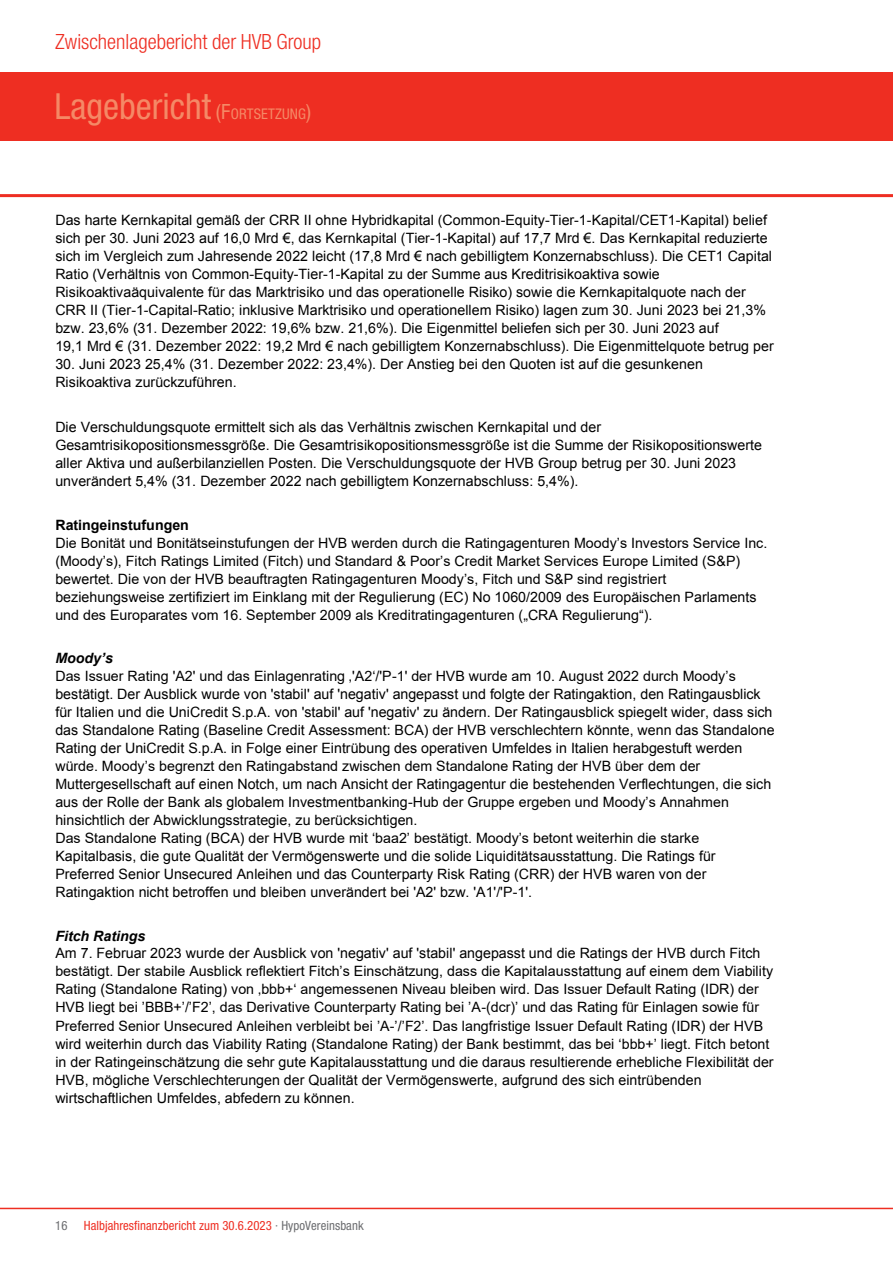
<style>
.page{position:relative;width:893px;height:1263px;background:#fff}
.page>*{position:absolute;margin:0;border:0;box-sizing:border-box;transform-origin:0 0}
.t1{font:condensed 36px "Helvetica Neue LT Std";color:#f58966}
.t2{font:300 condensed 21px "Helvetica Neue LT Std";color:#ee2e22}
.t3{font:14.25px/18px "Arial";color:#000}
.t4{font:italic 700 14.25px "Arial";color:#000}
.t5{font:700 14.25px "Arial";color:#000}
.t6{font:condensed 12.75px "Helvetica Neue LT Std";letter-spacing:.005em;color:#ee2e22}
.t7{font:condensed 12.75px "Helvetica Neue LT Std";color:#6c6d70}
.s1{font-size:21px}
.s2{font-size:14.7px}
.s3{color:#6c6d70}
</style>
<div class="page">
<hr style="left:0;top:1208px;width:893px;height:1px;background:#ee2e22">
<div style="left:0;top:72px;width:893px;height:68px;background:#ee2e22"></div>
<hr style="left:0;top:194px;width:893px;height:3px;background:#ee2e22">
<h2 class="t2" style="left:55px;top:30px;width:267px">Zwischenlagebericht der HVB Group</h2>
<h1 class="t1" style="left:55px;top:86px;width:258px">Lagebericht <span class="s1">(F</span><span class="s2">ORTSETZUNG</span><span class="s1">)</span></h1>
<p class="t3" style="left:55px;top:211px;width:720px">Das harte Kernkapital gemäß der CRR II ohne Hybridkapital (Common-Equity-Tier-1-Kapital/CET1-Kapital) belief sich per 30. Juni 2023 auf 16,0 Mrd €, das Kernkapital (Tier-1-Kapital) auf 17,7 Mrd €. Das Kernkapital reduzierte sich im Vergleich zum Jahresende 2022 leicht (17,8 Mrd € nach gebilligtem Konzernabschluss). Die CET1 Capital Ratio (Verhältnis von Common-Equity-Tier-1-Kapital zu der Summe aus Kreditrisikoaktiva sowie Risikoaktivaäquivalente für das Marktrisiko und das operationelle Risiko) sowie die Kernkapitalquote nach der CRR II (Tier-1-Capital-Ratio; inklusive Marktrisiko und operationellem Risiko) lagen zum 30. Juni 2023 bei 21,3% bzw. 23,6% (31. Dezember 2022: 19,6% bzw. 21,6%). Die Eigenmittel beliefen sich per 30. Juni 2023 auf<br>19,1 Mrd € (31. Dezember 2022: 19,2 Mrd € nach gebilligtem Konzernabschluss). Die Eigenmittelquote betrug per</p>
<p class="t3" style="left:55px;top:355px;width:649px">30. Juni 2023 25,4% (31. Dezember 2022: 23,4%). Der Anstieg bei den Quoten ist auf die gesunkenen<br>Risikoaktiva zurückzuführen.</p>
<p class="t3" style="left:55px;top:418px;width:708px">Die Verschuldungsquote ermittelt sich als das Verhältnis zwischen Kernkapital und der Gesamtrisikopositionsmessgröße. Die Gesamtrisikopositionsmessgröße ist die Summe der Risikopositionswerte aller Aktiva und außerbilanziellen Posten. Die Verschuldungsquote der HVB Group betrug per 30. Juni 2023 unverändert 5,4% (31. Dezember 2022 nach gebilligtem Konzernabschluss: 5,4%).</p>
<p class="t5" style="left:55px;top:516px;width:135px">Ratingeinstufungen</p>
<p class="t3" style="left:55px;top:533px;width:713px">Die Bonität und Bonitätseinstufungen der HVB werden durch die Ratingagenturen Moody’s Investors Service Inc. (Moody’s), Fitch Ratings Limited (Fitch) und Standard &amp; Poor’s Credit Market Services Europe Limited (S&amp;P) bewertet. Die von der HVB beauftragten Ratingagenturen Moody’s, Fitch und S&amp;P sind registriert beziehungsweise zertifiziert im Einklang mit der Regulierung (EC) No 1060/2009 des Europäischen Parlaments und des Europarates vom 16. September 2009 als Kreditratingagenturen („CRA Regulierung“).</p>
<p class="t4" style="left:55px;top:649px;width:59px">Moody’s</p>
<p class="t3" style="left:55px;top:667px;width:721px">Das Issuer Rating 'A2' und das Einlagenrating ‚'A2‘/'P-1' der HVB wurde am 10. August 2022 durch Moody’s bestätigt. Der Ausblick wurde von 'stabil' auf 'negativ' angepasst und folgte der Ratingaktion, den Ratingausblick für Italien und die UniCredit S.p.A. von 'stabil' auf 'negativ' zu ändern. Der Ratingausblick spiegelt wider, dass sich das Standalone Rating (Baseline Credit Assessment: BCA) der HVB verschlechtern könnte, wenn das Standalone Rating der UniCredit S.p.A. in Folge einer Eintrübung des operativen Umfeldes in Italien herabgestuft werden würde. Moody’s begrenzt den Ratingabstand zwischen dem Standalone Rating der HVB über dem der Muttergesellschaft auf einen Notch, um nach Ansicht der Ratingagentur die bestehenden Verflechtungen, die sich aus der Rolle der Bank als globalem Investmentbanking-Hub der Gruppe ergeben und Moody’s Annahmen hinsichtlich der Abwicklungsstrategie, zu berücksichtigen.<br>Das Standalone Rating (BCA) der HVB wurde mit ‘baa2’ bestätigt. Moody’s betont weiterhin die starke Kapitalbasis, die gute Qualität der Vermögenswerte und die solide Liquiditätsausstattung. Die Ratings für Preferred Senior Unsecured Anleihen und das Counterparty Risk Rating (CRR) der HVB waren von der Ratingaktion nicht betroffen und bleiben unverändert bei 'A2' bzw. 'A1'/'P-1'.</p>
<p class="t4" style="left:55px;top:927px;width:91px">Fitch Ratings</p>
<p class="t3" style="left:55px;top:944px;width:720px">Am 7. Februar 2023 wurde der Ausblick von 'negativ' auf 'stabil' angepasst und die Ratings der HVB durch Fitch bestätigt. Der stabile Ausblick reflektiert Fitch’s Einschätzung, dass die Kapitalausstattung auf einem dem Viability Rating (Standalone Rating) von ‚bbb+‘ angemessenen Niveau bleiben wird. Das Issuer Default Rating (IDR) der HVB liegt bei ’BBB+’/’F2’, das Derivative Counterparty Rating bei ’A-(dcr)’ und das Rating für Einlagen sowie für Preferred Senior Unsecured Anleihen verbleibt bei ’A-’/’F2’. Das langfristige Issuer Default Rating (IDR) der HVB wird weiterhin durch das Viability Rating (Standalone Rating) der Bank bestimmt, das bei ‘bbb+’ liegt. Fitch betont in der Ratingeinschätzung die sehr gute Kapitalausstattung und die daraus resultierende erhebliche Flexibilität der HVB, mögliche Verschlechterungen der Qualität der Vermögenswerte, aufgrund des sich eintrübenden wirtschaftlichen Umfeldes, abfedern zu können.</p>
<p class="t7" style="left:55px;top:1218px;width:14px">16</p>
<p class="t6" style="left:84px;top:1218px;width:281px">Halbjahresfinanzbericht zum 30.6.2023 <span class="s3">· HypoVereinsbank</span></p>
</div>
